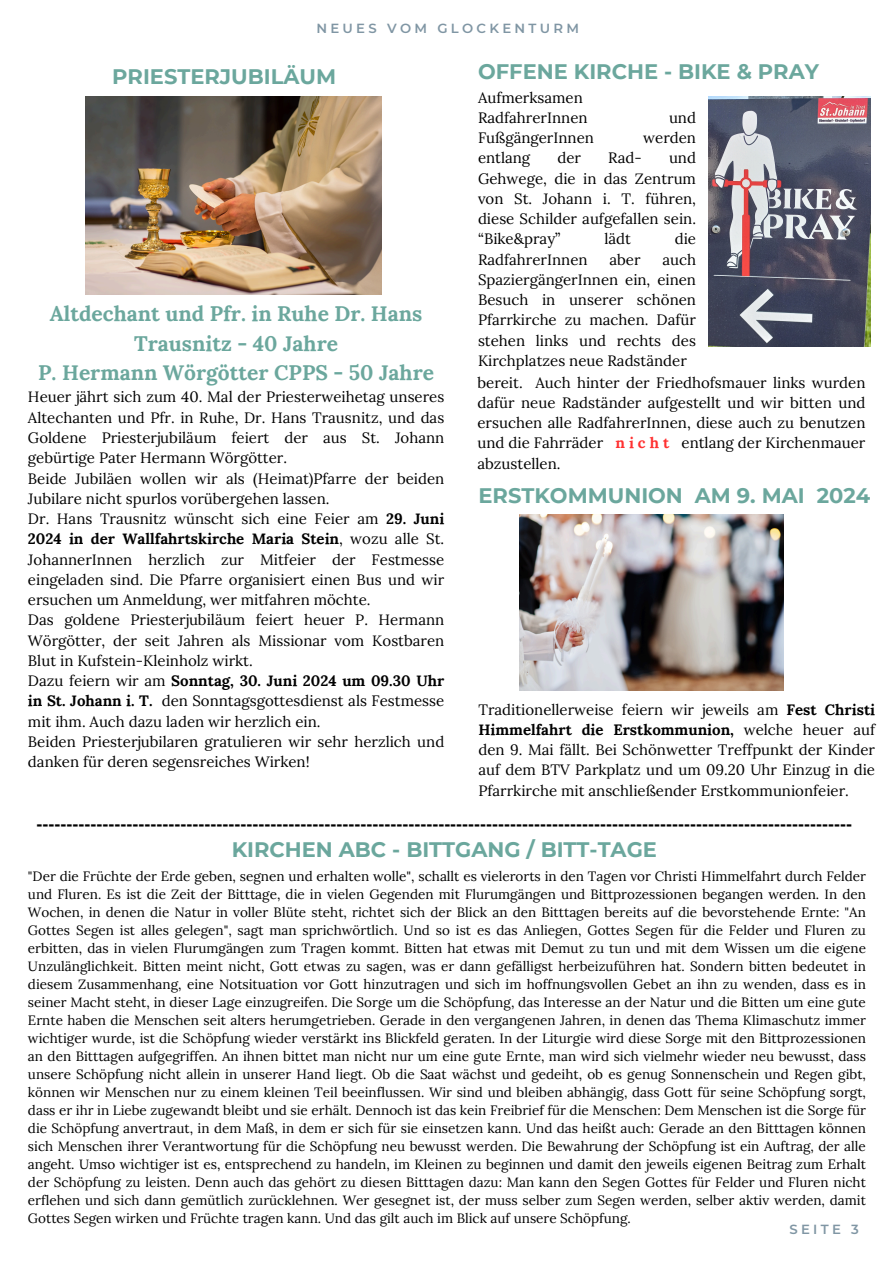
<style>
.page{position:relative;width:894px;height:1264px;background:#fff}
.page>*{position:absolute;margin:0;border:0;box-sizing:border-box;transform-origin:0 0}
.t1{font:700 21px "Montserrat";color:#6ba79d}
.t2{font:700 21px/29.2px "Lora";color:#6ba79d;text-align:center}
.t3{font:700 18px "Arimo";color:#000}
.t4{font:15px/20.2px "Lora";color:#000;text-align:justify}
.t5{font:13.5px/18px "Lora";color:#000;text-align:justify}
.t6{font:600 13.2px "Montserrat";letter-spacing:.25em;color:#8096a4}
.s1{font-weight:700}
.s2{font-weight:700;color:#ff3131}
</style>
<div class="page">
<img style="left:85px;top:96px;width:296px;height:198px">
<img style="left:708px;top:96px;width:162px;height:250px">
<img style="left:519px;top:515px;width:264px;height:175px">
<p class="t6" style="left:316px;top:20px;width:264px">NEUES VOM GLOCKENTURM</p>
<h1 class="t1" style="left:112px;top:63px;width:225px">PRIESTERJUBILÄUM</h1>
<p class="t1" style="left:478px;top:59px;width:342px">OFFENE KIRCHE - BIKE &amp; PRAY</p>
<p class="t4" style="left:478px;top:87px;width:111px">Aufmerksamen<br>RadfahrerInnen</p>
<p class="t4" style="left:668px;top:107px;width:29px">und</p>
<p class="t2" style="left:38px;top:299px;width:397px">Altdechant und Pfr. in Ruhe Dr. Hans<br>Trausnitz - 40 Jahre<br>P. Hermann Wörgötter CPPS - 50 Jahre</p>
<p class="t4" style="left:28px;top:387px;width:418px;text-align:left">Heuer jährt sich zum 40. Mal der Priesterweihetag unseres Altechanten und Pfr. in Ruhe, Dr. Hans Trausnitz, und das Goldene Priesterjubiläum feiert der aus St. Johann gebürtige Pater Hermann Wörgötter.<br>Beide Jubiläen wollen wir als (Heimat)Pfarre der beiden Jubilare nicht spurlos vorübergehen lassen.<br>Dr. Hans Trausnitz wünscht sich eine Feier am <span class="s1">29. Juni 2024 in der Wallfahrtskirche Maria Stein</span>, wozu alle St.<br>JohannerInnen herzlich zur Mitfeier der Festmesse eingeladen sind. Die Pfarre organisiert einen Bus und wir ersuchen um Anmeldung, wer mitfahren möchte.<br>Das goldene Priesterjubiläum feiert heuer P. Hermann Wörgötter, der seit Jahren als Missionar vom Kostbaren Blut in Kufstein-Kleinholz wirkt.<br>Dazu feiern wir am <span class="s1">Sonntag, 30. Juni 2024 um 09.30 Uhr in St. Johann i. T.</span> den Sonntagsgottesdienst als Festmesse mit ihm. Auch dazu laden wir herzlich ein.<br>Beiden Priesterjubilaren gratulieren wir sehr herzlich und</p>
<h1 class="t4" style="left:28px;top:751px;width:283px">danken für deren segensreiches Wirken!</h1>
<p class="t4" style="left:478px;top:127px;width:117px">FußgängerInnen</p>
<p class="t4" style="left:643px;top:127px;width:54px">werden</p>
<p class="t4" style="left:478px;top:148px;width:54px">entlang</p>
<p class="t4" style="left:557px;top:148px;width:25px">der</p>
<p class="t4" style="left:608px;top:148px;width:35px">Rad-</p>
<p class="t4" style="left:478px;top:148px;width:219px;text-indent:191px">und Gehwege, die in das Zentrum von St. Johann i. T. führen, diese Schilder aufgefallen sein. “Bike&amp;pray”</p>
<p class="t4" style="left:604px;top:229px;width:28px">lädt</p>
<p class="t4" style="left:674px;top:229px;width:23px">die</p>
<p class="t4" style="left:478px;top:249px;width:111px">RadfahrerInnen</p>
<p class="t4" style="left:609px;top:249px;width:33px">aber</p>
<p class="t4" style="left:478px;top:249px;width:219px;text-indent:184px">auch SpaziergängerInnen ein, einen Besuch in unserer schönen Pfarrkirche zu machen. Dafür stehen links und rechts des Kirchplatzes neue Radständer</p>
<p class="t4" style="left:477px;top:372px;width:389px">bereit. Auch hinter der Friedhofsmauer links wurden dafür neue Radständer aufgestellt und wir bitten und ersuchen alle RadfahrerInnen, diese auch zu benutzen und die Fahrräder <span class="s2">n i c h t</span> entlang der Kirchenmauer abzustellen.</p>
<h1 class="t1" style="left:478px;top:483px;width:393px">ERSTKOMMUNION AM 9. MAI 2024</h1>
<h3 class="t4" style="left:478px;top:699px;width:398px">Traditionellerweise feiern wir jeweils am <span class="s1">Fest Christi Himmelfahrt die Erstkommunion,</span> welche heuer auf den 9. Mai fällt. Bei Schönwetter Treffpunkt der Kinder auf dem BTV Parkplatz und um 09.20 Uhr Einzug in die Pfarrkirche mit anschließender Erstkommunionfeier.</h3>
<h2 class="t3" style="left:36px;top:813px;width:817px">----------------------------------------------------------------------------------------------------------------------------------------</h2>
<p class="t1" style="left:232px;top:836px;width:426px">KIRCHEN ABC - BITTGANG / BITT-TAGE</p>
<h2 class="t5" style="left:28px;top:867px;width:839px">"Der die Früchte der Erde geben, segnen und erhalten wolle", schallt es vielerorts in den Tagen vor Christi Himmelfahrt durch Felder und Fluren. Es ist die Zeit der Bitttage, die in vielen Gegenden mit Flurumgängen und Bittprozessionen begangen werden. In den Wochen, in denen die Natur in voller Blüte steht, richtet sich der Blick an den Bitttagen bereits auf die bevorstehende Ernte: "An Gottes Segen ist alles gelegen", sagt man sprichwörtlich. Und so ist es das Anliegen, Gottes Segen für die Felder und Fluren zu erbitten, das in vielen Flurumgängen zum Tragen kommt. Bitten hat etwas mit Demut zu tun und mit dem Wissen um die eigene Unzulänglichkeit. Bitten meint nicht, Gott etwas zu sagen, was er dann gefälligst herbeizuführen hat. Sondern bitten bedeutet in diesem Zusammenhang, eine Notsituation vor Gott hinzutragen und sich im hoffnungsvollen Gebet an ihn zu wenden, dass es in seiner Macht steht, in dieser Lage einzugreifen. Die Sorge um die Schöpfung, das Interesse an der Natur und die Bitten um eine gute Ernte haben die Menschen seit alters herumgetrieben. Gerade in den vergangenen Jahren, in denen das Thema Klimaschutz immer wichtiger wurde, ist die Schöpfung wieder verstärkt ins Blickfeld geraten. In der Liturgie wird diese Sorge mit den Bittprozessionen an den Bitttagen aufgegriffen. An ihnen bittet man nicht nur um eine gute Ernte, man wird sich vielmehr wieder neu bewusst, dass unsere Schöpfung nicht allein in unserer Hand liegt. Ob die Saat wächst und gedeiht, ob es genug Sonnenschein und Regen gibt, können wir Menschen nur zu einem kleinen Teil beeinflussen. Wir sind und bleiben abhängig, dass Gott für seine Schöpfung sorgt, dass er ihr in Liebe zugewandt bleibt und sie erhält. Dennoch ist das kein Freibrief für die Menschen: Dem Menschen ist die Sorge für die Schöpfung anvertraut, in dem Maß, in dem er sich für sie einsetzen kann. Und das heißt auch: Gerade an den Bitttagen können sich Menschen ihrer Verantwortung für die Schöpfung neu bewusst werden. Die Bewahrung der Schöpfung ist ein Auftrag, der alle angeht. Umso wichtiger ist es, entsprechend zu handeln, im Kleinen zu beginnen und damit den jeweils eigenen Beitrag zum Erhalt der Schöpfung zu leisten. Denn auch das gehört zu diesen Bitttagen dazu: Man kann den Segen Gottes für Felder und Fluren nicht erflehen und sich dann gemütlich zurücklehnen. Wer gesegnet ist, der muss selber zum Segen werden, selber aktiv werden, damit Gottes Segen wirken und Früchte tragen kann. Und das gilt auch im Blick auf unsere Schöpfung.</h2>
<h2 class="t6" style="left:789px;top:1221px;width:71px">SEITE 3</h2>
</div>
